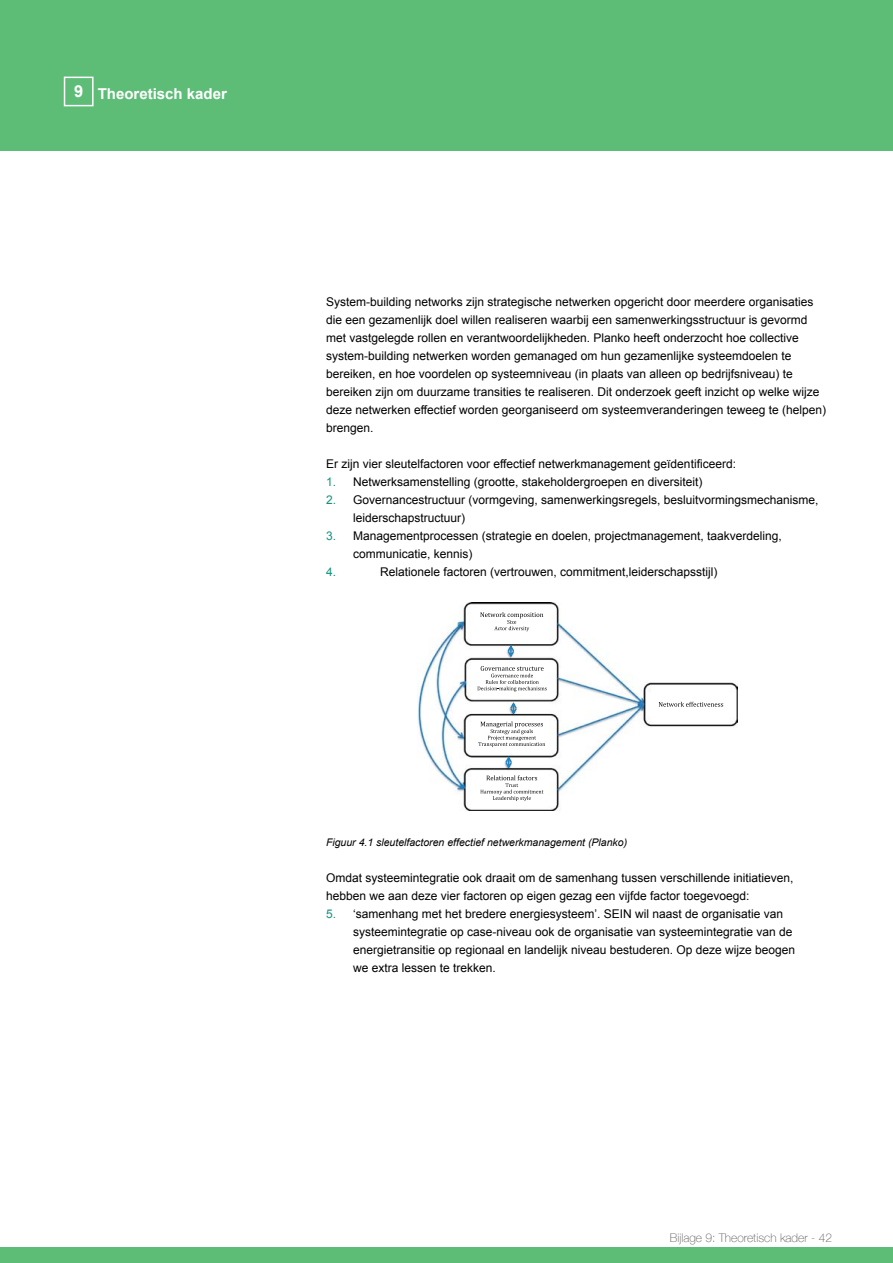
<style>
.page{position:relative;width:893px;height:1263px;background:#fff}
.page>*{position:absolute;margin:0;border:0;box-sizing:border-box;transform-origin:0 0}
.t1{font:700 15px "Arial";color:#fff}
.t2{font:12px/18px "Arial";color:#000}
.t3{font:100 12px "Helvetica Neue";color:#58595b}
.t4{font:12px "Arial";color:#13927f}
.t5{font:italic 10.5px "Arial";color:#000}
.s1{font-size:16.5px}
.s2{color:#13927f}
</style>
<div class="page">
<div style="left:0;top:0;width:893px;height:151px;background:#5dbd77"></div>
<div style="left:0;top:1247px;width:893px;height:16px;background:#5dbd77"></div>
<div style="left:64px;top:77px;width:30px;height:29px;border:2px solid #fff"></div>
<img style="left:418px;top:602px;width:319px;height:209px">
<svg style="left:480px;top:612px;width:63px;height:19px"></svg>
<svg style="left:477px;top:666px;width:70px;height:25px"></svg>
<svg style="left:480px;top:775px;width:63px;height:26px"></svg>
<svg style="left:478px;top:721px;width:67px;height:26px"></svg>
<svg style="left:659px;top:702px;width:64px;height:5px"></svg>
<svg style="left:508px;top:645px;width:6px;height:12px"></svg>
<svg style="left:510px;top:702px;width:7px;height:12px"></svg>
<svg style="left:505px;top:756px;width:7px;height:12px"></svg>
<p class="t1" style="left:74px;top:84px;width:154px"><span class="s1">9</span> Theoretisch kader</p>
<p class="t2" style="left:326px;top:293px;width:502px">System-building networks zijn strategische netwerken opgericht door meerdere organisaties die een gezamenlijk doel willen realiseren waarbij een samenwerkingsstructuur is gevormd met vastgelegde rollen en verantwoordelijkheden. Planko heeft onderzocht hoe collective system-building netwerken worden gemanaged om hun gezamenlijke systeemdoelen te bereiken, en hoe voordelen op systeemniveau (in plaats van alleen op bedrijfsniveau) te bereiken zijn om duurzame transities te realiseren. Dit onderzoek geeft inzicht op welke wijze deze netwerken effectief worden georganiseerd om systeemveranderingen teweeg te (helpen) brengen.</p>
<p class="t2" style="left:326px;top:455px;width:411px">Er zijn vier sleutelfactoren voor effectief netwerkmanagement geïdentificeerd:</p>
<p class="t2" style="left:326px;top:473px;width:378px"><span class="s2">1.</span> Netwerksamenstelling (grootte, stakeholdergroepen en diversiteit)</p>
<p class="t2" style="left:353px;top:491px;width:467px;text-indent:-27px"><span class="s2">2.</span> Governancestructuur (vormgeving, samenwerkingsregels, besluitvormingsmechanisme, leiderschapstructuur)</p>
<p class="t2" style="left:353px;top:527px;width:430px;text-indent:-27px"><span class="s2">3.</span> Managementprocessen (strategie en doelen, projectmanagement, taakverdeling, communicatie, kennis)</p>
<p class="t4" style="left:326px;top:564px;width:12px">4.</p>
<p class="t2" style="left:380px;top:563px;width:339px">Relationele factoren (vertrouwen, commitment,leiderschapsstijl)</p>
<p class="t5" style="left:326px;top:836px;width:303px">Figuur 4.1 sleutelfactoren effectief netwerkmanagement (Planko)</p>
<p class="t2" style="left:326px;top:869px;width:469px">Omdat systeemintegratie ook draait om de samenhang tussen verschillende initiatieven, hebben we aan deze vier factoren op eigen gezag een vijfde factor toegevoegd:</p>
<p class="t2" style="left:353px;top:905px;width:444px;text-indent:-27px"><span class="s2">5.</span> ‘samenhang met het bredere energiesysteem’. SEIN wil naast de organisatie van systeemintegratie op case-niveau ook de organisatie van systeemintegratie van de energietransitie op regionaal en landelijk niveau bestuderen. Op deze wijze beogen we extra lessen te trekken.</p>
<p class="t3" style="left:670px;top:1229px;width:164px">Bijlage 9: Theoretisch kader - 42</p>
</div>
